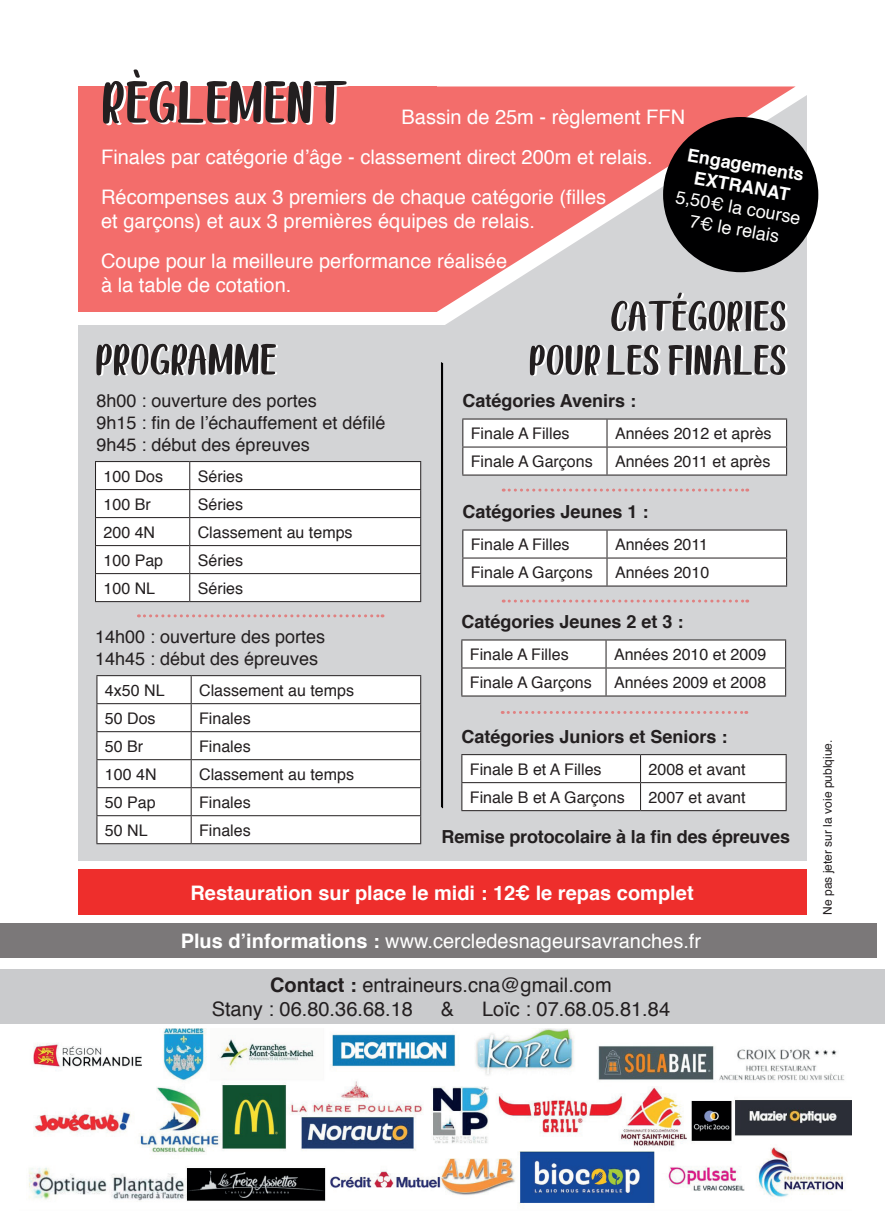
<style>
.page{position:relative;width:885px;height:1225px;background:#fff}
.page>*{position:absolute;margin:0;border:0;box-sizing:border-box;transform-origin:0 0}
.t1{font:20px/40px "Helvetica";color:#fff}
.t2{font:20px/24px "Helvetica";color:#231f20}
.t3{font:700 20px "Helvetica";color:#fff}
.t4{font:18px/21.6px "Helvetica";color:#231f20}
.t5{font:700 18px "Helvetica";color:#231f20}
.t6{font:18px/21.6px "Helvetica";color:#fff;text-align:center}
.t7{font:700 18px/21.6px "Helvetica";color:#fff;text-align:center}
.t8{font:16px "Helvetica";color:#231f20}
.t9{font:12px "Helvetica";color:#231f20}
.s1{font-weight:700}
</style>
<div class="page">
<div style="left:0;top:924px;width:876px;height:34px;background:#7b7879"></div>
<div style="left:0;top:969px;width:884px;height:54px;background:#cacbcd"></div>
<div style="left:78px;top:86px;width:717px;height:226px;background:#f36d6b"></div>
<div style="left:78px;top:325px;width:728px;height:535px;background:#d3d4d6"></div>
<svg style="left:414px;top:95px;width:392px;height:499px;fill:#d3d4d6"></svg>
<svg style="left:103px;top:69px;width:246px;height:56px"></svg>
<svg style="left:96px;top:344px;width:182px;height:32px"></svg>
<svg style="left:440px;top:362px;width:3px;height:446px"></svg>
<svg style="left:530px;top:345px;width:257px;height:31px"></svg>
<svg style="left:611px;top:292px;width:176px;height:40px;background:#9f9ea0"></svg>
<div style="left:96px;top:462px;width:324px;height:139px;background:#fff"></div>
<hr style="left:95px;top:461px;width:95px;height:1px;background:#231f20">
<hr style="left:190px;top:461px;width:231px;height:1px;background:#231f20">
<hr style="left:95px;top:489px;width:95px;height:1px;background:#231f20">
<hr style="left:190px;top:489px;width:231px;height:1px;background:#231f20">
<hr style="left:95px;top:517px;width:95px;height:1px;background:#231f20">
<hr style="left:190px;top:517px;width:231px;height:1px;background:#231f20">
<hr style="left:95px;top:545px;width:95px;height:1px;background:#231f20">
<hr style="left:190px;top:545px;width:231px;height:1px;background:#231f20">
<hr style="left:95px;top:573px;width:95px;height:1px;background:#231f20">
<svg style="left:95px;top:462px;width:1px;height:139px"></svg>
<hr style="left:190px;top:573px;width:231px;height:1px;background:#231f20">
<svg style="left:189px;top:462px;width:1px;height:139px"></svg>
<svg style="left:420px;top:462px;width:1px;height:139px"></svg>
<hr style="left:95px;top:601px;width:95px;height:1px;background:#231f20">
<hr style="left:190px;top:601px;width:231px;height:1px;background:#231f20">
<svg style="left:138px;top:614px;width:245px;height:3px"></svg>
<div style="left:97px;top:676px;width:323px;height:167px;background:#fff"></div>
<hr style="left:96px;top:675px;width:95px;height:1px;background:#231f20">
<hr style="left:191px;top:675px;width:230px;height:1px;background:#231f20">
<hr style="left:96px;top:703px;width:95px;height:1px;background:#231f20">
<hr style="left:191px;top:703px;width:230px;height:1px;background:#231f20">
<hr style="left:96px;top:731px;width:95px;height:1px;background:#231f20">
<hr style="left:191px;top:731px;width:230px;height:1px;background:#231f20">
<hr style="left:96px;top:759px;width:95px;height:1px;background:#231f20">
<hr style="left:191px;top:759px;width:230px;height:1px;background:#231f20">
<hr style="left:96px;top:787px;width:95px;height:1px;background:#231f20">
<hr style="left:191px;top:787px;width:230px;height:1px;background:#231f20">
<hr style="left:96px;top:815px;width:95px;height:1px;background:#231f20">
<svg style="left:96px;top:676px;width:1px;height:167px"></svg>
<hr style="left:191px;top:815px;width:230px;height:1px;background:#231f20">
<svg style="left:191px;top:676px;width:1px;height:167px"></svg>
<svg style="left:420px;top:676px;width:1px;height:167px"></svg>
<hr style="left:96px;top:843px;width:95px;height:1px;background:#231f20">
<hr style="left:191px;top:843px;width:230px;height:1px;background:#231f20">
<hr style="left:462px;top:418px;width:145px;height:1px;background:#231f20">
<hr style="left:607px;top:418px;width:180px;height:1px;background:#231f20">
<div style="left:462px;top:419px;width:325px;height:55px;background:#fff"></div>
<hr style="left:462px;top:474px;width:145px;height:1px;background:#231f20">
<hr style="left:607px;top:474px;width:180px;height:1px;background:#231f20">
<div style="left:663px;top:117px;width:155px;height:155px;background:#000001;border-radius:50%"></div>
<div style="left:78px;top:869px;width:728px;height:45px;background:#ee2e2c"></div>
<img style="left:28px;top:1028px;width:823px;height:176px">
<svg style="left:503px;top:488px;width:244px;height:3px"></svg>
<hr style="left:462px;top:529px;width:145px;height:1px;background:#231f20">
<hr style="left:607px;top:529px;width:180px;height:1px;background:#231f20">
<div style="left:462px;top:530px;width:325px;height:55px;background:#fff"></div>
<hr style="left:462px;top:585px;width:145px;height:1px;background:#231f20">
<hr style="left:607px;top:585px;width:180px;height:1px;background:#231f20">
<svg style="left:503px;top:599px;width:244px;height:3px"></svg>
<hr style="left:461px;top:639px;width:145px;height:1px;background:#231f20">
<hr style="left:606px;top:639px;width:180px;height:1px;background:#231f20">
<div style="left:461px;top:640px;width:325px;height:55px;background:#fff"></div>
<hr style="left:461px;top:695px;width:145px;height:1px;background:#231f20">
<hr style="left:606px;top:695px;width:180px;height:1px;background:#231f20">
<svg style="left:502px;top:711px;width:244px;height:3px"></svg>
<svg style="left:461px;top:754px;width:325px;height:56px;background:#f5f5f5"></svg>
<hr style="left:461px;top:810px;width:179px;height:1px;background:#231f20">
<hr style="left:640px;top:810px;width:146px;height:1px;background:#231f20">
<p class="t1" style="left:101px;top:98px;width:585px;text-indent:300px">Bassin de 25m - règlement FFN<br>Finales par catégorie d’âge - classement direct 200m et relais.<br>Récompenses aux 3 premiers de chaque catégorie (filles</p>
<p class="t1" style="left:101px;top:202px;width:435px">et garçons) et aux 3 premières équipes de relais.<br>Coupe pour la meilleure performance réalisée</p>
<p class="t1" style="left:101px;top:266px;width:192px">à la table de cotation.</p>
<p class="t7" style="left:689px;top:144px;width:120px;rotate:10deg">Engagements<br>EXTRANAT</p>
<p class="t6" style="left:677px;top:186px;width:128px;rotate:10deg">5,50€ la course<br>7€ le relais</p>
<p class="t4" style="left:96px;top:391px;width:290px">8h00 : ouverture des portes<br>9h15 : fin de l’échauffement et défilé<br>9h45 : début des épreuves</p>
<p class="t8" style="left:103px;top:463px;width:61px">100 Dos</p>
<p class="t8" style="left:198px;top:463px;width:47px">Séries</p>
<p class="t8" style="left:103px;top:491px;width:49px">100 Br</p>
<p class="t8" style="left:198px;top:491px;width:47px">Séries</p>
<p class="t8" style="left:103px;top:519px;width:53px">200 4N</p>
<p class="t8" style="left:198px;top:519px;width:156px">Classement au temps</p>
<p class="t8" style="left:103px;top:547px;width:61px">100 Pap</p>
<p class="t8" style="left:198px;top:547px;width:47px">Séries</p>
<p class="t8" style="left:103px;top:575px;width:53px">100 NL</p>
<p class="t8" style="left:198px;top:575px;width:47px">Séries</p>
<p class="t4" style="left:95px;top:626px;width:232px">14h00 : ouverture des portes<br>14h45 : début des épreuves</p>
<p class="t8" style="left:105px;top:677px;width:61px">4x50 NL</p>
<p class="t8" style="left:199px;top:677px;width:156px">Classement au temps</p>
<p class="t8" style="left:105px;top:705px;width:52px">50 Dos</p>
<p class="t8" style="left:199px;top:705px;width:53px">Finales</p>
<p class="t8" style="left:105px;top:733px;width:40px">50 Br</p>
<p class="t8" style="left:199px;top:733px;width:53px">Finales</p>
<p class="t8" style="left:105px;top:761px;width:53px">100 4N</p>
<p class="t8" style="left:199px;top:761px;width:156px">Classement au temps</p>
<p class="t8" style="left:105px;top:789px;width:52px">50 Pap</p>
<p class="t8" style="left:199px;top:789px;width:53px">Finales</p>
<p class="t8" style="left:105px;top:817px;width:44px">50 NL</p>
<p class="t8" style="left:199px;top:817px;width:53px">Finales</p>
<p class="t5" style="left:462px;top:386px;width:175px">Catégories Avenirs :</p>
<p class="t8" style="left:471px;top:421px;width:100px">Finale A Filles</p>
<p class="t8" style="left:615px;top:421px;width:158px">Années 2012 et après</p>
<p class="t8" style="left:471px;top:449px;width:123px">Finale A Garçons</p>
<p class="t8" style="left:615px;top:449px;width:157px">Années 2011 et après</p>
<p class="t5" style="left:462px;top:497px;width:188px">Catégories Jeunes 1 :</p>
<p class="t8" style="left:471px;top:532px;width:100px">Finale A Filles</p>
<p class="t8" style="left:615px;top:532px;width:95px">Années 2011</p>
<p class="t8" style="left:471px;top:560px;width:123px">Finale A Garçons</p>
<p class="t8" style="left:615px;top:560px;width:96px">Années 2010</p>
<p class="t5" style="left:461px;top:607px;width:224px">Catégories Jeunes 2 et 3 :</p>
<p class="t8" style="left:470px;top:642px;width:100px">Finale A Filles</p>
<p class="t8" style="left:614px;top:642px;width:154px">Années 2010 et 2009</p>
<p class="t8" style="left:470px;top:670px;width:123px">Finale A Garçons</p>
<p class="t8" style="left:614px;top:670px;width:154px">Années 2009 et 2008</p>
<p class="t5" style="left:461px;top:722px;width:268px">Catégories Juniors et Seniors :</p>
<p class="t8" style="left:470px;top:756px;width:133px">Finale B et A Filles</p>
<p class="t8" style="left:648px;top:756px;width:98px">2008 et avant</p>
<p class="t8" style="left:470px;top:784px;width:156px">Finale B et A Garçons</p>
<p class="t8" style="left:648px;top:784px;width:98px">2007 et avant</p>
<p class="t5" style="left:441px;top:822px;width:350px">Remise protocolaire à la fin des épreuves</p>
<p class="t3" style="left:190px;top:876px;width:504px">Restauration sur place le midi : 12€ le repas complet</p>
<p class="t1" style="left:181px;top:921px;width:522px"><span class="s1">Plus d’informations :</span> www.cercledesnageursavranches.fr</p>
<p class="t2" style="left:212px;top:973px;width:401px;text-indent:58px"><span class="s1">Contact :</span> entraineurs.cna@gmail.com<br>Stany : 06.80.36.68.18</p>
<p class="t2" style="left:441px;top:997px;width:15px">&amp;</p>
<p class="t2" style="left:482px;top:997px;width:189px">Loïc : 07.68.05.81.84</p>
<p class="t9" style="left:818px;top:914px;width:176px;rotate:-90deg">Ne pas jeter sur la voie publqiue.</p>
</div>
